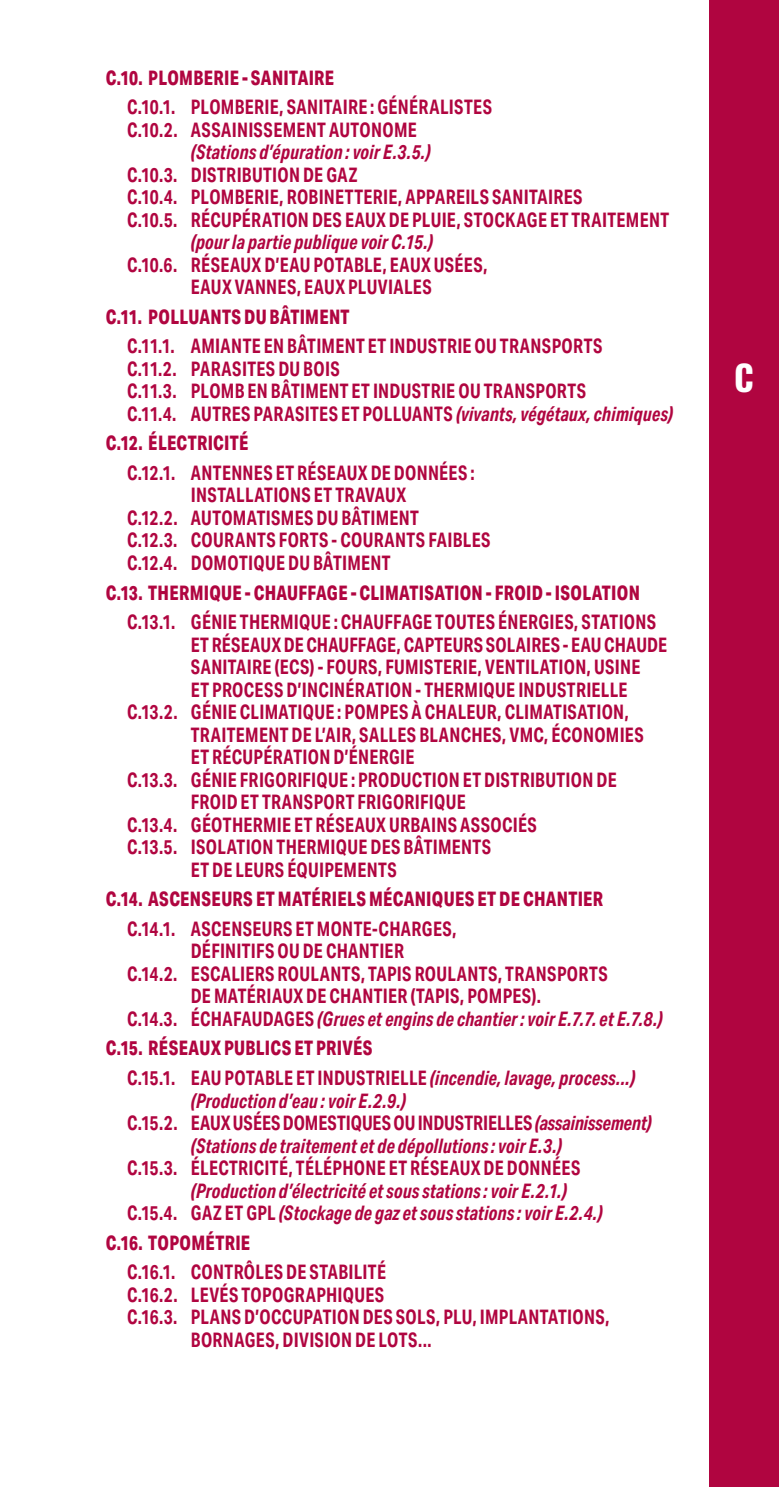
<style>
.page{position:relative;width:779px;height:1487px;background:#fff}
.page>*{position:absolute;margin:0;border:0;box-sizing:border-box;transform-origin:0 0}
.t1{font:700 35px "Oswald";color:#fff}
.Nomenclature_retrait{font:700 20px/22.5px "Aktiv Grotesk Cd";letter-spacing:.02em;color:#b00540;scale:.9 1}
.Nomenclature_retrait-2{font:italic 700 20px "Aktiv Grotesk Cd";letter-spacing:.015em;color:#b00540;scale:.9 1}
.Nomenclature{font:800 20px "Aktiv Grotesk Cd";letter-spacing:.02em;color:#b00540;scale:.9 1}
.Nomenclature_retrait-3{font:700 20px "Aktiv Grotesk Cd";color:#b00540;scale:.9 1}
.s1{font-style:italic}
.s2{font-style:normal}
</style>
<div class="page">
<div style="left:708px;top:0;width:70px;height:1487px;background:#b00540"></div>
<p class="Nomenclature" style="left:106px;top:66px;width:255px">C.10. PLOMBERIE - SANITAIRE</p>
<p class="Nomenclature_retrait" style="left:127px;top:96px;width:407px">C.10.1. PLOMBERIE, SANITAIRE : GÉNÉRALISTES</p>
<p class="Nomenclature_retrait" style="left:127px;top:118px;width:323px">C.10.2. ASSAINISSEMENT AUTONOME</p>
<p class="Nomenclature_retrait-2" style="left:191px;top:140px;width:268px">(Stations d’épuration : voir E.3.5.)</p>
<p class="Nomenclature_retrait" style="left:127px;top:163px;width:257px">C.10.3. DISTRIBUTION DE GAZ</p>
<p class="Nomenclature_retrait" style="left:127px;top:186px;width:507px">C.10.4. PLOMBERIE, ROBINETTERIE, APPAREILS SANITAIRES</p>
<p class="Nomenclature_retrait" style="left:127px;top:208px;width:603px">C.10.5. RÉCUPÉRATION DES EAUX DE PLUIE, STOCKAGE ET TRAITEMENT</p>
<p class="Nomenclature_retrait-2" style="left:191px;top:230px;width:270px">(pourla partie publique voir C.15.)</p>
<p class="Nomenclature_retrait" style="left:127px;top:253px;width:402px">C.10.6. RÉSEAUX D’EAU POTABLE, EAUX USÉES,</p>
<p class="Nomenclature_retrait" style="left:191px;top:276px;width:269px">EAUX VANNES, EAUX PLUVIALES</p>
<p class="Nomenclature" style="left:106px;top:305px;width:272px">C.11. POLLUANTS DU BÂTIMENT</p>
<p class="Nomenclature_retrait" style="left:127px;top:335px;width:608px">C.11.1. AMIANTE EN BÂTIMENT ET INDUSTRIE OU TRANSPORTS<br>C.11.2. PARASITES DU BOIS<br>C.11.3. PLOMB EN BÂTIMENT ET INDUSTRIE OU TRANSPORTS<br>C.11.4. AUTRES PARASITES ET POLLUANTS <span class="s1">(vivants, végétaux, chimiques)</span></p>
<p class="Nomenclature" style="left:106px;top:432px;width:160px">C.12. ÉLECTRICITÉ</p>
<p class="Nomenclature_retrait" style="left:127px;top:462px;width:387px">C.12.1. ANTENNES ET RÉSEAUX DE DONNÉES :</p>
<p class="Nomenclature_retrait" style="left:191px;top:484px;width:240px">INSTALLATIONS ET TRAVAUX</p>
<p class="Nomenclature_retrait" style="left:127px;top:507px;width:326px">C.12.2. AUTOMATISMES DU BÂTIMENT</p>
<p class="Nomenclature_retrait" style="left:127px;top:529px;width:405px">C.12.3. COURANTS FORTS - COURANTS FAIBLES</p>
<p class="Nomenclature_retrait" style="left:127px;top:552px;width:294px">C.12.4. DOMOTIQUE DU BÂTIMENT</p>
<p class="Nomenclature" style="left:106px;top:581px;width:595px">C.13. THERMIQUE - CHAUFFAGE - CLIMATISATION - FROID - ISOLATION</p>
<p class="Nomenclature_retrait" style="left:127px;top:611px;width:589px">C.13.1. GÉNIE THERMIQUE : CHAUFFAGE TOUTES ÉNERGIES, STATIONS</p>
<p class="Nomenclature_retrait" style="left:191px;top:633px;width:530px">ET RÉSEAUX DE CHAUFFAGE, CAPTEURS SOLAIRES - EAU CHAUDE</p>
<p class="Nomenclature_retrait" style="left:191px;top:656px;width:500px">SANITAIRE (ECS) - FOURS, FUMISTERIE, VENTILATION, USINE</p>
<p class="Nomenclature_retrait" style="left:191px;top:678px;width:486px">ET PROCESS D’INCINÉRATION - THERMIQUE INDUSTRIELLE</p>
<p class="Nomenclature_retrait" style="left:127px;top:701px;width:559px">C.13.2. GÉNIE CLIMATIQUE : POMPES À CHALEUR, CLIMATISATION,</p>
<p class="Nomenclature_retrait" style="left:191px;top:723px;width:504px">TRAITEMENT DE L’AIR, SALLES BLANCHES, VMC, ÉCONOMIES</p>
<p class="Nomenclature_retrait" style="left:191px;top:746px;width:250px">ET RÉCUPÉRATION D’ÉNERGIE</p>
<p class="Nomenclature_retrait" style="left:127px;top:768px;width:545px">C.13.3. GÉNIE FRIGORIFIQUE : PRODUCTION ET DISTRIBUTION DE</p>
<p class="Nomenclature_retrait" style="left:191px;top:791px;width:307px">FROID ET TRANSPORT FRIGORIFIQUE</p>
<p class="Nomenclature_retrait" style="left:127px;top:813px;width:457px">C.13.4. GÉOTHERMIE ET RÉSEAUX URBAINS ASSOCIÉS</p>
<p class="Nomenclature_retrait" style="left:127px;top:836px;width:406px">C.13.5. ISOLATION THERMIQUE DES BÂTIMENTS</p>
<p class="Nomenclature_retrait" style="left:191px;top:858px;width:230px">ET DE LEURS ÉQUIPEMENTS</p>
<p class="Nomenclature" style="left:106px;top:888px;width:554px">C.14. ASCENSEURS ET MATÉRIELS MÉCANIQUES ET DE CHANTIER</p>
<p class="Nomenclature_retrait" style="left:127px;top:918px;width:367px">C.14.1. ASCENSEURS ET MONTE-CHARGES,</p>
<p class="Nomenclature_retrait" style="left:191px;top:940px;width:238px">DÉFINITIFS OU DE CHANTIER</p>
<p class="Nomenclature_retrait" style="left:127px;top:963px;width:535px">C.14.2. ESCALIERS ROULANTS, TAPIS ROULANTS, TRANSPORTS</p>
<p class="Nomenclature_retrait" style="left:191px;top:985px;width:390px">DE MATÉRIAUX DE CHANTIER (TAPIS, POMPES).</p>
<p class="Nomenclature_retrait-2" style="left:127px;top:1007px;width:596px"><span class="s2">C.14.3. ÉCHAFAUDAGES</span> (Grues et engins de chantier : voir E.7.7. et E.7.8.)</p>
<p class="Nomenclature" style="left:106px;top:1037px;width:298px">C.15. RÉSEAUX PUBLICS ET PRIVÉS</p>
<p class="Nomenclature_retrait" style="left:127px;top:1067px;width:566px">C.15.1. EAU POTABLE ET INDUSTRIELLE <span class="s1">(incendie, lavage, process…)</span></p>
<p class="Nomenclature_retrait-2" style="left:191px;top:1089px;width:240px">(Production d’eau : voir E.2.9.)</p>
<p class="Nomenclature_retrait-3" style="left:127px;top:1111px;width:584px">C.15.2. EAUX USÉES DOMESTIQUES OU INDUSTRIELLES <span class="s1">(assainissement)</span></p>
<p class="Nomenclature_retrait-2" style="left:191px;top:1134px;width:414px">(Stations de traitement et de dépollutions : voir E.3.)</p>
<p class="Nomenclature_retrait" style="left:127px;top:1157px;width:505px">C.15.3. ÉLECTRICITÉ, TÉLÉPHONE ET RÉSEAUX DE DONNÉES</p>
<p class="Nomenclature_retrait-2" style="left:191px;top:1179px;width:419px">(Production d’électricité et sous stations : voir E.2.1.)</p>
<p class="Nomenclature_retrait-2" style="left:127px;top:1201px;width:529px"><span class="s2">C.15.4. GAZ ET GPL</span> (Stockage de gaz et sous stations : voir E.2.4.)</p>
<p class="Nomenclature" style="left:106px;top:1231px;width:162px">C.16. TOPOMÉTRIE</p>
<p class="Nomenclature_retrait" style="left:127px;top:1261px;width:289px">C.16.1. CONTRÔLES DE STABILITÉ</p>
<p class="Nomenclature_retrait" style="left:127px;top:1283px;width:287px">C.16.2. LEVÉS TOPOGRAPHIQUES</p>
<p class="Nomenclature_retrait" style="left:127px;top:1306px;width:537px">C.16.3. PLANS D’OCCUPATION DES SOLS, PLU, IMPLANTATIONS,</p>
<p class="Nomenclature_retrait" style="left:191px;top:1328px;width:269px">BORNAGES, DIVISION DE LOTS…</p>
<h1 class="t1" style="left:734px;top:360px;width:21px">C</h1>
</div>
